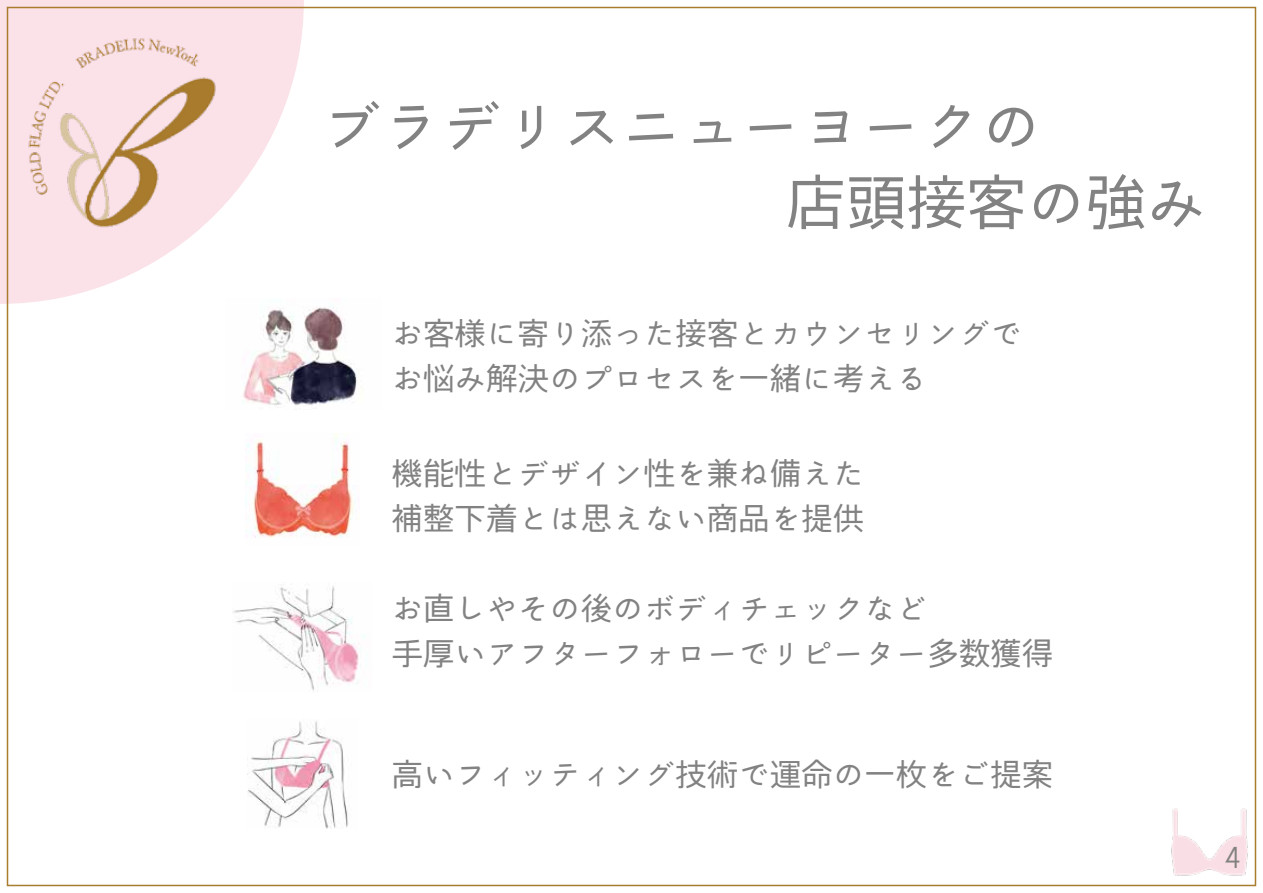
<style>
.page{position:relative;width:1263px;height:893px;background:#fff}
.page>*{position:absolute;margin:0;border:0;box-sizing:border-box;transform-origin:0 0}
.t1{font:60px/76.5px "Kinuta Iroha 26 tubaki Std N R";color:#828282}
.t2{font:31.5px/45px "Kinuta Iroha 26 tubaki Std N R";color:#828282}
.t3{font:28.2px "Kinuta Iroha 26 tubaki Std N R";color:#828282}
</style>
<div class="page">
<img style="left:1171px;top:808px;width:77px;height:68px">
<svg style="left:0;top:0;width:304px;height:304px;fill:#fbe1e8"></svg>
<img style="left:21px;top:32px;width:213px;height:202px">
<img style="left:247px;top:721px;width:101px;height:108px">
<img style="left:233px;top:586px;width:132px;height:105px">
<img style="left:245px;top:434px;width:109px;height:104px">
<img style="left:226px;top:299px;width:135px;height:107px">
<h1 class="t1" style="left:786px;top:90px;width:421px;text-indent:-465px">ブラデリスニューヨークの<br>店頭接客の強み</h1>
<p class="t2" style="left:392px;top:312px;width:632px">お客様に寄り添った接客とカウンセリングでお悩み解決のプロセスを一緒に考える</p>
<p class="t2" style="left:392px;top:452px;width:474px">機能性とデザイン性を兼ね備えた補整下着とは思えない商品を提供</p>
<p class="t2" style="left:392px;top:587px;width:663px">お直しやその後のボディチェックなど<br>手厚いアフターフォローでリピーター多数獲得</p>
<p class="t2" style="left:392px;top:753px;width:663px">高いフィッティング技術で運命の一枚をご提案</p>
<p class="t3" style="left:1219px;top:841px;width:30px">４</p>
</div>
